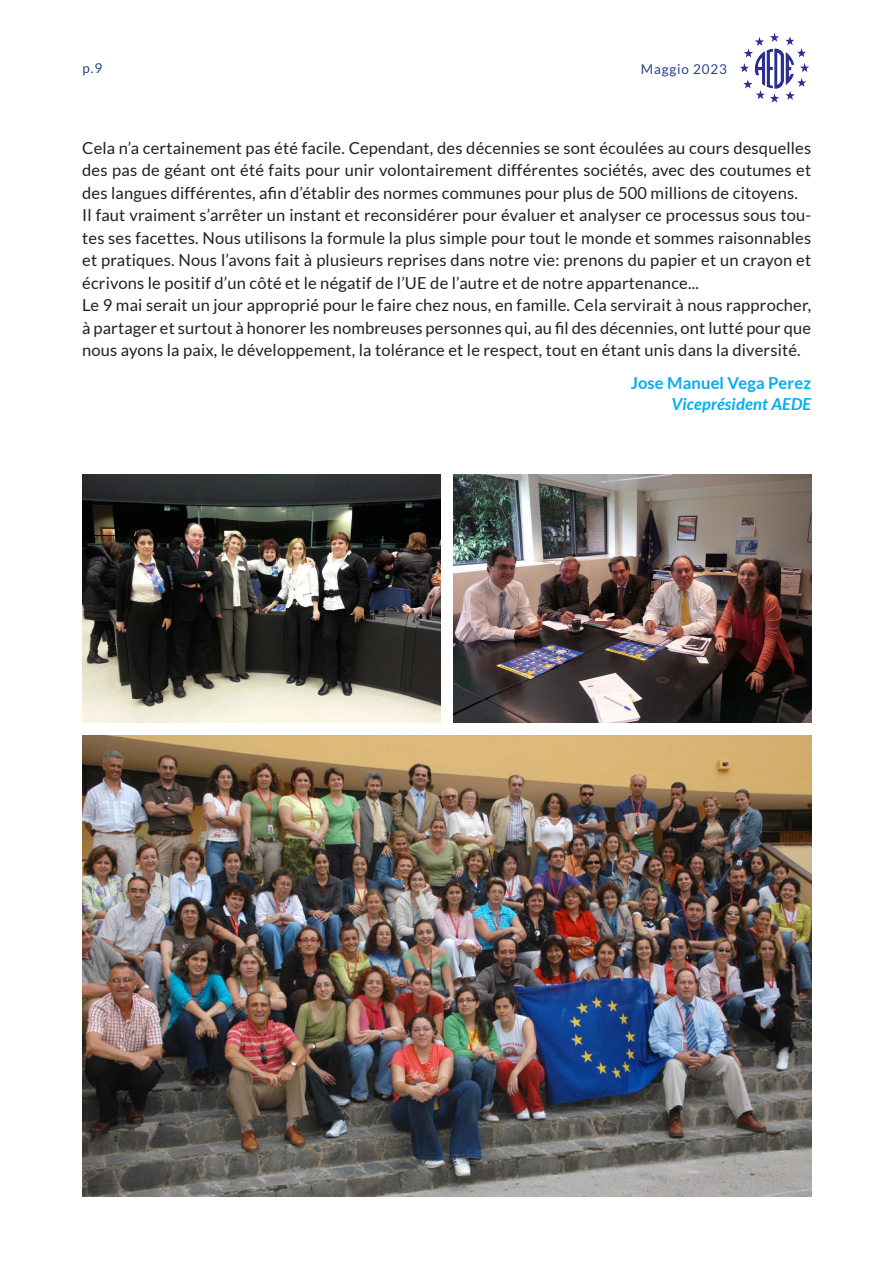
<style>
.page{position:relative;width:893px;height:1263px;background:#fff}
.page>*{position:absolute;margin:0;border:0;box-sizing:border-box;transform-origin:0 0}
.t1{font:16.5px/22.5px "Lato";letter-spacing:.01em;color:#231f20;text-align:justify}
.t2{font:700 16.5px "Lato";letter-spacing:.01em;color:#00aeef}
.t3{font:italic 700 16.5px "Lato";letter-spacing:.01em;color:#00aeef}
.t4{font:13.5px "Lato";letter-spacing:.06em;color:#2b428a}
</style>
<div class="page">
<img style="left:740px;top:33px;width:69px;height:70px">
<img style="left:82px;top:735px;width:729px;height:462px">
<img style="left:82px;top:474px;width:358px;height:248px">
<img style="left:453px;top:474px;width:358px;height:248px">
<p class="t4" style="left:82px;top:61px;width:21px">p.9</p>
<p class="t4" style="left:641px;top:61px;width:88px">Maggio 2023</p>
<p class="t1" style="left:82px;top:136px;width:730px">Cela n’a certainement pas été facile. Cependant, des décennies se sont écoulées au cours desquelles des pas de géant ont été faits pour unir volontairement différentes sociétés, avec des coutumes et des langues différentes, afin d’établir des normes communes pour plus de 500 millions de citoyens.</p>
<p class="t1" style="left:82px;top:204px;width:730px">Il faut vraiment s’arrêter un instant et reconsidérer pour évaluer et analyser ce processus sous tou&shy;tes ses facettes. Nous utilisons la formule la plus simple pour tout le monde et sommes raisonnables et pratiques. Nous l’avons fait à plusieurs reprises dans notre vie: prenons du papier et un crayon et écrivons le positif d’un côté et le négatif de l’UE de l’autre et de notre appartenance...</p>
<p class="t1" style="left:82px;top:294px;width:730px">Le 9 mai serait un jour approprié pour le faire chez nous, en famille. Cela servirait à nous rapprocher, à partager et surtout à honorer les nombreuses personnes qui, au fil des décennies, ont lutté pour que nous ayons la paix, le développement, la tolérance et le respect, tout en étant unis dans la diversité.</p>
<p class="t2" style="left:631px;top:374px;width:182px">Jose Manuel Vega Perez</p>
<p class="t3" style="left:671px;top:395px;width:141px">Viceprésident AEDE</p>
</div>
